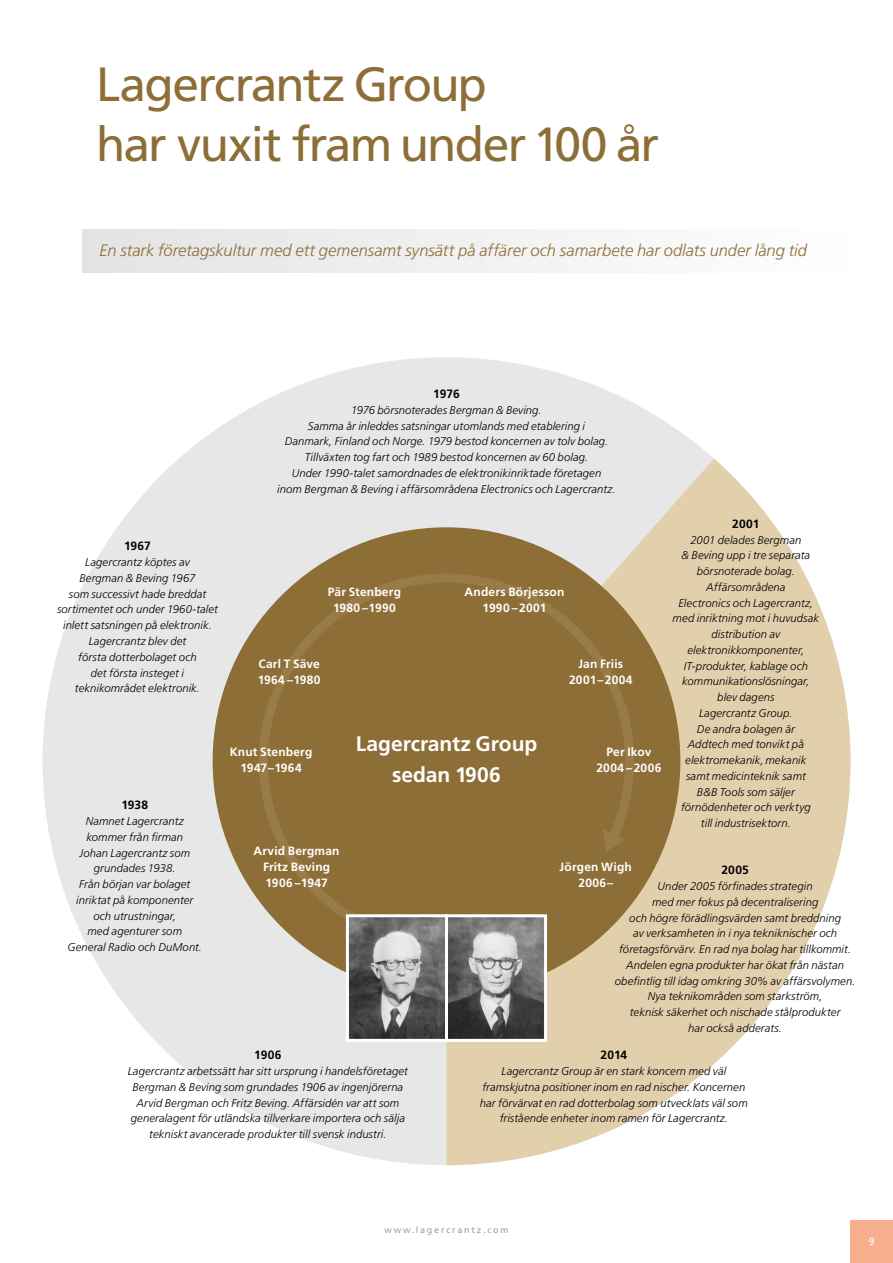
<style>
.page{position:relative;width:893px;height:1263px;background:#fff}
.page>*{position:absolute;margin:0;border:0;box-sizing:border-box;transform-origin:0 0}
.t1{font:48px/60px "Frutiger LT Std";letter-spacing:-.035em;color:#8d6e37}
.t2{font:700 21px/31.5px "Frutiger LT Std";letter-spacing:-.005em;color:#fff;text-align:center}
.t3{font:italic 300 16.5px "Frutiger LT Std";color:#8d6e37}
.t4{font:700 12px/15.8px "Frutiger LT Std";letter-spacing:.015em;color:#fff;text-align:center}
.t5{font:700 12px "Frutiger LT Std";letter-spacing:.01em;color:#000}
.t6{font:italic 300 11.25px/15.8px "Frutiger LT Std";letter-spacing:.01em;color:#000;text-align:center}
.t7{font:10.5px "Frutiger LT Std";color:#fff}
.t8{font:9px "Frutiger LT Std";letter-spacing:.2em;color:#9d9d9c}
</style>
<div class="page">
<div style="left:850px;top:1220px;width:43px;height:43px;background:#f6ae8c"></div>
<div style="left:83px;top:230px;width:767px;height:42px;background:linear-gradient(to right,#e4e4e3,#fefefe)"></div>
<div style="left:43px;top:357px;width:807px;height:808px;background:#e7e7e7;border-radius:50%"></div>
<svg style="left:446px;top:458px;width:404px;height:707px;fill:#e2d0ad"></svg>
<div style="left:213px;top:527px;width:467px;height:468px;background:#8d6e37;border-radius:50%"></div>
<svg style="left:254px;top:569px;width:385px;height:384px"></svg>
<img style="left:350px;top:918px;width:193px;height:120px">
<div style="left:346px;top:914px;width:102px;height:128px;border:3px solid #fff"></div>
<div style="left:445px;top:914px;width:102px;height:128px;border:3px solid #fff"></div>
<svg style="left:603px;top:829px;width:23px;height:23px"></svg>
<h1 class="t1" style="left:96px;top:55px;width:565px">Lagercrantz Group<br>har vuxit fram under 100 år</h1>
<h3 class="t3" style="left:99px;top:241px;width:709px">En stark företagskultur med ett gemensamt synsätt på affärer och samarbete har odlats under lång tid</h3>
<p class="t5" style="left:433px;top:387px;width:28px">1976</p>
<p class="t6" style="left:277px;top:402px;width:340px">1976 börsnoterades Bergman &amp; Beving.<br>Samma år inleddes satsningar utomlands med etablering i<br>Danmark, Finland och Norge. 1979 bestod koncernen av tolv bolag.<br>Tillväxten tog fart och 1989 bestod koncernen av 60 bolag.<br>Under 1990-talet samordnades de elektronikinriktade företagen<br>inom Bergman &amp; Beving i affärsområdena Electronics och Lagercrantz.</p>
<p class="t5" style="left:732px;top:517px;width:29px">2001</p>
<p class="t6" style="left:673px;top:532px;width:148px">2001 delades Bergman<br>&amp; Beving upp i tre separata börsnoterade bolag.<br>Affärsområdena<br>Electronics och Lagercrantz, med inriktning mot i huvudsak distribution av elektronikkomponenter,<br>IT-produkter, kablage och kommunikationslösningar, blev dagens<br>Lagercrantz Group.<br>De andra bolagen är<br>Addtech med tonvikt på elektromekanik, mekanik samt medicinteknik samt<br>B&amp;B Tools som säljer förnödenheter och verktyg<br>till industrisektorn.</p>
<p class="t5" style="left:721px;top:863px;width:29px">2005</p>
<p class="t6" style="left:615px;top:878px;width:242px">Under 2005 förfinades strategin<br>med mer fokus på decentralisering<br>och högre förädlingsvärden samt breddning<br>av verksamheten in i nya tekniknischer och företagsförvärv. En rad nya bolag har tillkommit.<br>Andelen egna produkter har ökat från nästan obefintlig till idag omkring 30% av affärsvolymen.<br>Nya teknikområden som starkström,<br>teknisk säkerhet och nischade stålprodukter<br>har också adderats.</p>
<p class="t5" style="left:601px;top:1048px;width:28px">2014</p>
<p class="t6" style="left:480px;top:1063px;width:269px">Lagercrantz Group är en stark koncern med väl framskjutna positioner inom en rad nischer. Koncernen har förvärvat en rad dotterbolag som utvecklats väl som fristående enheter inom ramen för Lagercrantz.</p>
<p class="t5" style="left:124px;top:539px;width:28px">1967</p>
<p class="t6" style="left:57px;top:555px;width:162px">Lagercrantz köptes av<br>Bergman &amp; Beving 1967<br>som successivt hade breddat sortimentet och under 1960-talet inlett satsningen på elektronik.<br>Lagercrantz blev det<br>första dotterbolaget och<br>det första insteget i teknikområdet elektronik.</p>
<p class="t4" style="left:328px;top:584px;width:75px">Pär Stenberg<br>1980 –1990</p>
<p class="t4" style="left:465px;top:584px;width:101px">Anders Börjesson<br>1990 –2001</p>
<p class="t4" style="left:258px;top:656px;width:64px;text-align:left">Carl T Säve<br>1964 –1980</p>
<p class="t4" style="left:569px;top:656px;width:65px">Jan Friis<br>2001–2004</p>
<h2 class="t2" style="left:356px;top:728px;width:183px">Lagercrantz Group sedan 1906</h2>
<p class="t4" style="left:596px;top:744px;width:67px">Per Ikov<br>2004 –2006</p>
<p class="t4" style="left:230px;top:744px;width:84px">Knut Stenberg<br>1947–1964</p>
<p class="t5" style="left:121px;top:798px;width:28px">1938</p>
<p class="t6" style="left:67px;top:813px;width:136px">Namnet Lagercrantz kommer från firman<br>Johan Lagercrantz som grundades 1938.<br>Från början var bolaget inriktat på komponenter och utrustningar,<br>med agenturer som<br>General Radio och DuMont.</p>
<p class="t4" style="left:254px;top:843px;width:88px">Arvid Bergman<br>Fritz Beving<br>1906 –1947</p>
<p class="t4" style="left:560px;top:859px;width:74px">Jörgen Wigh<br>2006–</p>
<p class="t5" style="left:254px;top:1048px;width:29px">1906</p>
<p class="t6" style="left:128px;top:1063px;width:282px">Lagercrantz arbetssätt har sitt ursprung i handelsföretaget Bergman &amp; Beving som grundades 1906 av ingenjörerna Arvid Bergman och Fritz Beving. Affärsidén var att som generalagent för utländska tillverkare importera och sälja tekniskt avancerade produkter till svensk industri.</p>
<p class="t8" style="left:384px;top:1225px;width:126px">www.lagercrantz.com</p>
<p class="t7" style="left:869px;top:1235px;width:7px">9</p>
</div>
